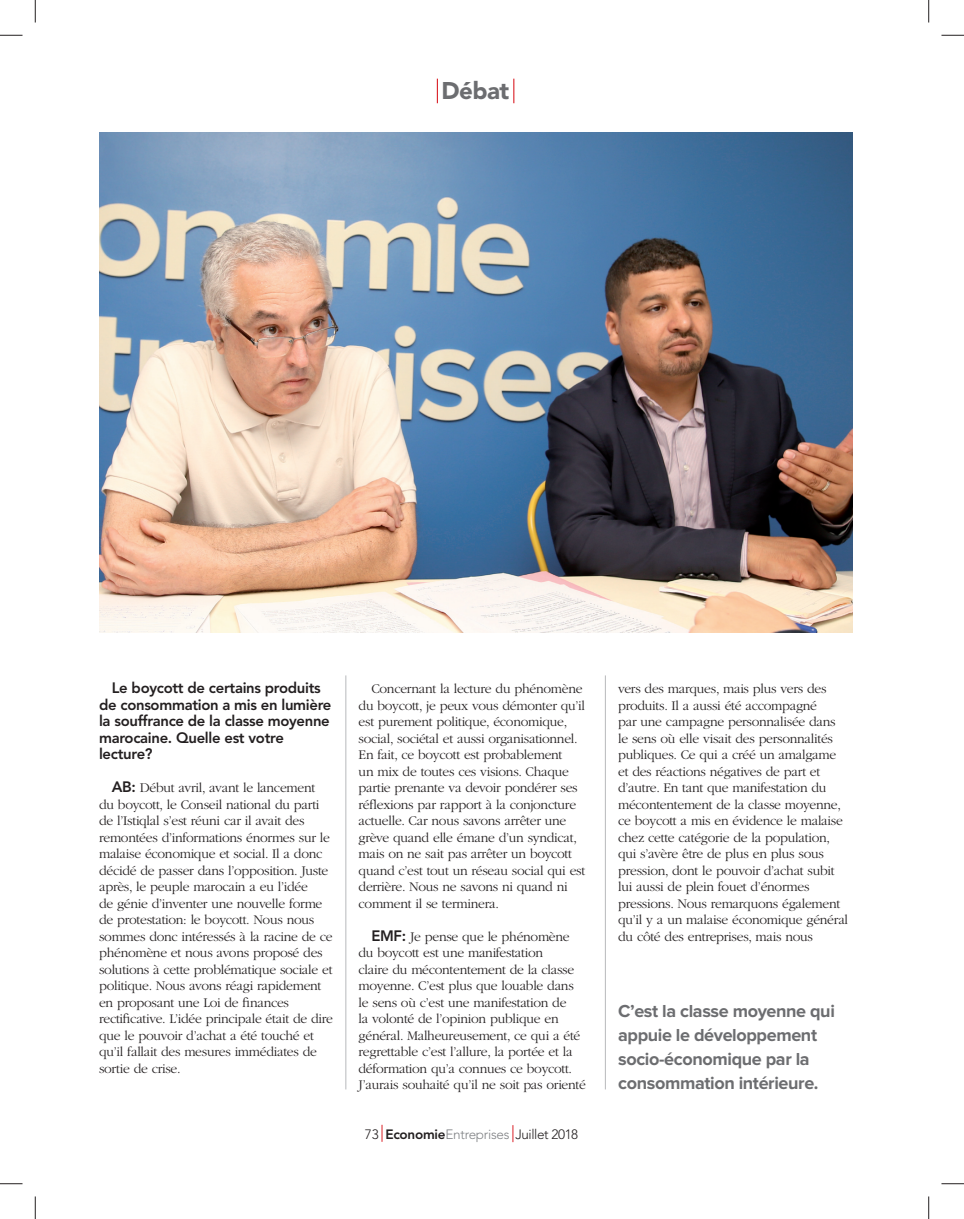
<style>
.page{position:relative;width:964px;height:1219px;background:#fff}
.page>*{position:absolute;margin:0;border:0;box-sizing:border-box;transform-origin:0 0}
.t1{font:900 24px "Avenir LT Std";letter-spacing:-.02em;color:#6c6d70}
.t2{font:700 18px/24px "Proxima Nova";letter-spacing:-.02em;color:#6c6d70}
.t3{font:800 15px/16.5px "Avenir LT Std";letter-spacing:-.02em;color:#231f20}
.t4{font:300 13.8px/16.5px "ITC Garamond Std";letter-spacing:-.02em;color:#231f20}
.t5{font:300 13.5px "Avenir LT Std";letter-spacing:-.025em;color:#231f20}
.s1{font-family:"Avenir LT Std";font-weight:800;font-size:15px}
.s2{font-weight:800}
.s3{color:#808285}
</style>
<div class="page">
<svg style="left:381px;top:1124px;width:1px;height:17px"></svg>
<svg style="left:512px;top:1125px;width:1px;height:17px"></svg>
<svg style="left:437px;top:79px;width:1px;height:24px"></svg>
<svg style="left:513px;top:79px;width:1px;height:24px"></svg>
<hr style="left:605px;top:675px;width:1px;height:414px;background:#b8b9bc">
<hr style="left:345px;top:675px;width:1px;height:414px;background:#b8b9bc">
<img style="left:99px;top:132px;width:753px;height:501px">
<svg style="left:0;top:35px;width:22px;height:1px"></svg>
<svg style="left:941px;top:35px;width:22px;height:1px"></svg>
<svg style="left:0;top:1183px;width:22px;height:1px"></svg>
<svg style="left:941px;top:1183px;width:22px;height:1px"></svg>
<svg style="left:35px;top:0;width:1px;height:23px"></svg>
<svg style="left:35px;top:1196px;width:1px;height:23px"></svg>
<svg style="left:928px;top:0;width:1px;height:23px"></svg>
<svg style="left:928px;top:1196px;width:1px;height:23px"></svg>
<p class="t1" style="left:441px;top:80px;width:69px">Débat</p>
<p class="t3" style="left:99px;top:681px;width:234px;text-indent:13px">Le boycott de certains produits de consommation a mis en lumière la souffrance de la classe moyenne marocaine. Quelle est votre lecture?</p>
<p class="t4" style="left:99px;top:780px;width:235px;text-indent:13px"><span class="s1">AB:</span> Début avril, avant le lancement du boycott, le Conseil national du parti de l’Istiqlal s’est réuni car il avait des remontées d’informations énormes sur le malaise économique et social. Il a donc décidé de passer dans l’opposition. Juste après, le peuple marocain a eu l’idée<br>de génie d’inventer une nouvelle forme de protestation: le boycott. Nous nous sommes donc intéressés à la racine de ce phénomène et nous avons proposé des solutions à cette problématique sociale et politique. Nous avons réagi rapidement en proposant une Loi de finances rectificative. L’idée principale était de dire que le pouvoir d’achat a été touché et qu’il fallait des mesures immédiates de sortie de crise.</p>
<p class="t4" style="left:358px;top:681px;width:228px;text-indent:13px">Concernant la lecture du phénomène du boycott, je peux vous démonter qu’il est purement politique, économique, social, sociétal et aussi organisationnel.<br>En fait, ce boycott est probablement<br>un mix de toutes ces visions. Chaque partie prenante va devoir pondérer ses réflexions par rapport à la conjoncture actuelle. Car nous savons arrêter une grève quand elle émane d’un syndicat, mais on ne sait pas arrêter un boycott quand c’est tout un réseau social qui est derrière. Nous ne savons ni quand ni comment il se terminera.</p>
<p class="t4" style="left:358px;top:929px;width:229px;text-indent:13px"><span class="s1">EMF:</span> Je pense que le phénomène du boycott est une manifestation<br>claire du mécontentement de la classe moyenne. C’est plus que louable dans le sens où c’est une manifestation de<br>la volonté de l’opinion publique en général. Malheureusement, ce qui a été regrettable c’est l’allure, la portée et la déformation qu’a connues ce boycott.<br>J’aurais souhaité qu’il ne soit pas orienté</p>
<p class="t5" style="left:365px;top:1128px;width:215px">73 <span class="s2">Economie</span><span class="s3">Entreprises</span> Juillet 2018</p>
<p class="t4" style="left:618px;top:681px;width:231px">vers des marques, mais plus vers des produits. Il a aussi été accompagné<br>par une campagne personnalisée dans le sens où elle visait des personnalités publiques. Ce qui a créé un amalgame et des réactions négatives de part et d’autre. En tant que manifestation du mécontentement de la classe moyenne, ce boycott a mis en évidence le malaise chez cette catégorie de la population, qui s’avère être de plus en plus sous pression, dont le pouvoir d’achat subit lui aussi de plein fouet d’énormes pressions. Nous remarquons également qu’il y a un malaise économique général du côté des entreprises, mais nous</p>
<p class="t2" style="left:618px;top:1000px;width:218px">C’est la classe moyenne qui appuie le développement socio-économique par la consommation intérieure.</p>
</div>
